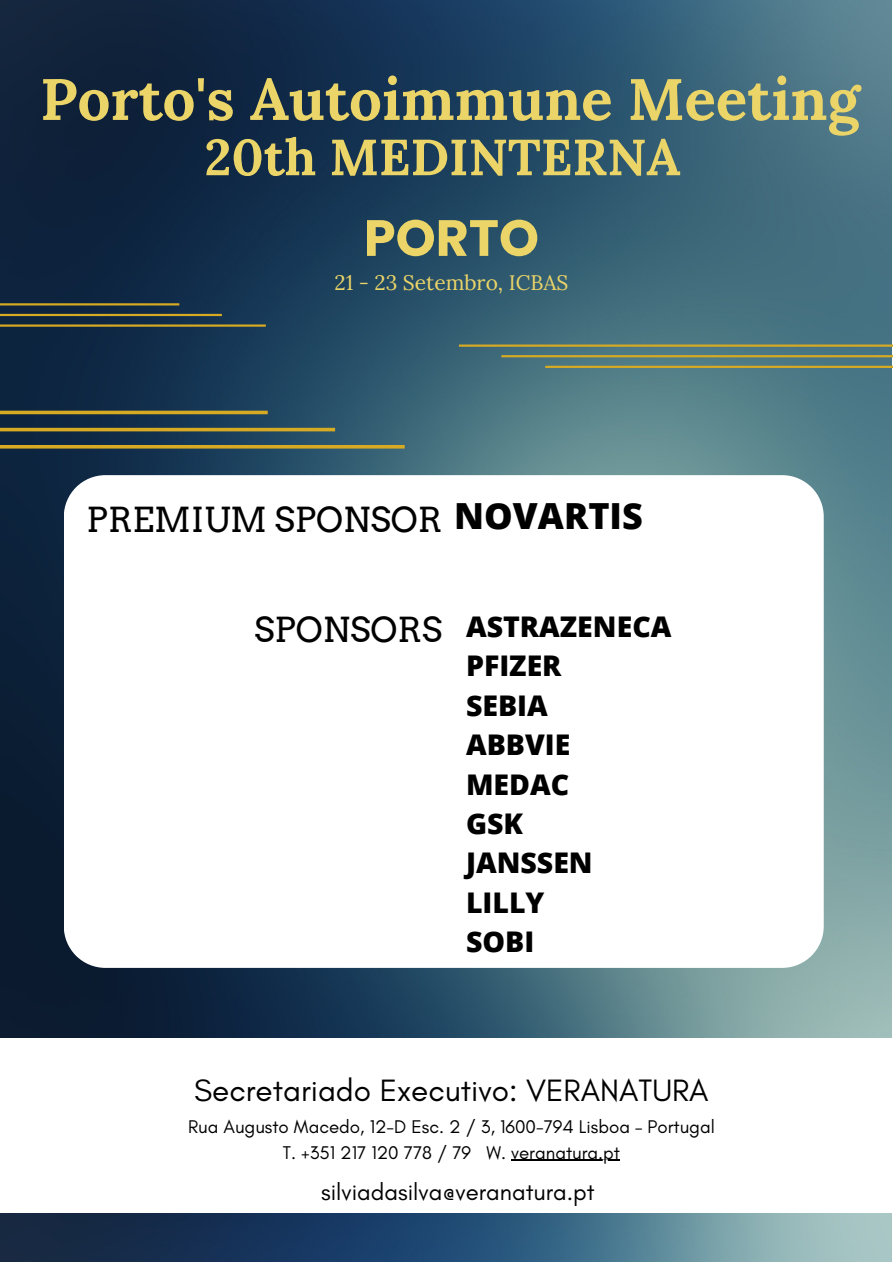
<style>
.page{position:relative;width:893px;height:1264px;background:#fff}
.page>*{position:absolute;margin:0;border:0;box-sizing:border-box;transform-origin:0 0}
.t1{font:700 58.2px "Lora";color:#ecd568}
.t2{font:700 50.85px "Poppins";color:#ecd568}
.t3{font:700 50.7px "Lora";color:#ecd568}
.t4{font:800 36px "Open Sans";color:#000}
.t5{font:34.5px "Arvo";color:#000}
.t6{font:31.5px "Glacial Indifference";color:#000}
.t7{font:800 28.5px "Open Sans";color:#000}
.t8{font:24px "Glacial Indifference";color:#000}
.t9{font:21px "Lora";color:#ecd568}
.t10{font:18.75px "Glacial Indifference";color:#000}
</style>
<div class="page">
<img style="left:0;top:0;width:891px;height:1261px">
<hr style="left:0;top:303px;width:179px;height:2px;background:#d6aa23">
<hr style="left:0;top:314px;width:222px;height:2px;background:#d6aa23">
<hr style="left:0;top:324px;width:266px;height:3px;background:#d6aa23">
<div style="left:0;top:1037px;width:892px;height:175px;background:#fff"></div>
<hr style="left:459px;top:344px;width:433px;height:3px;background:#d6aa23">
<hr style="left:501px;top:355px;width:391px;height:2px;background:#d6aa23">
<hr style="left:545px;top:366px;width:347px;height:2px;background:#d6aa23">
<svg style="left:0;top:410px;width:268px;height:4px"></svg>
<hr style="left:0;top:428px;width:335px;height:3px;background:#d6aa23">
<hr style="left:0;top:445px;width:404px;height:3px;background:#d6aa23">
<svg style="left:64px;top:475px;width:759px;height:492px"></svg>
<hr style="left:511px;top:1159px;width:109px;height:1px;background:#000">
<p class="t1" style="left:40px;top:61px;width:821px">Porto's Autoimmune Meeting</p>
<p class="t3" style="left:204px;top:124px;width:477px">20th MEDINTERNA</p>
<p class="t2" style="left:364px;top:202px;width:177px">PORTO</p>
<p class="t9" style="left:334px;top:269px;width:235px">21 - 23 Setembro, ICBAS</p>
<p class="t5" style="left:87px;top:499px;width:357px">PREMIUM SPONSOR</p>
<p class="t4" style="left:454px;top:490px;width:190px">NOVARTIS</p>
<p class="t5" style="left:254px;top:609px;width:190px">SPONSORS</p>
<p class="t7" style="left:466px;top:606px;width:207px">ASTRAZENECA</p>
<p class="t7" style="left:466px;top:646px;width:97px">PFIZER</p>
<p class="t7" style="left:466px;top:685px;width:83px">SEBIA</p>
<p class="t7" style="left:466px;top:724px;width:106px">ABBVIE</p>
<p class="t7" style="left:466px;top:764px;width:105px">MEDAC</p>
<p class="t7" style="left:466px;top:803px;width:59px">GSK</p>
<p class="t7" style="left:466px;top:842px;width:128px">JANSSEN</p>
<p class="t7" style="left:466px;top:882px;width:80px">LILLY</p>
<p class="t7" style="left:466px;top:921px;width:70px">SOBI</p>
<p class="t6" style="left:194px;top:1071px;width:516px">Secretariado Executivo: VERANATURA</p>
<p class="t10" style="left:188px;top:1115px;width:528px">Rua Augusto Macedo, 12-D Esc. 2 / 3, 1600-794 Lisboa – Portugal</p>
<p class="t10" style="left:283px;top:1140px;width:339px">T. +351 217 120 778 / 79 W. veranatura.pt</p>
<p class="t8" style="left:321px;top:1177px;width:275px">silviadasilva@veranatura.pt</p>
</div>
